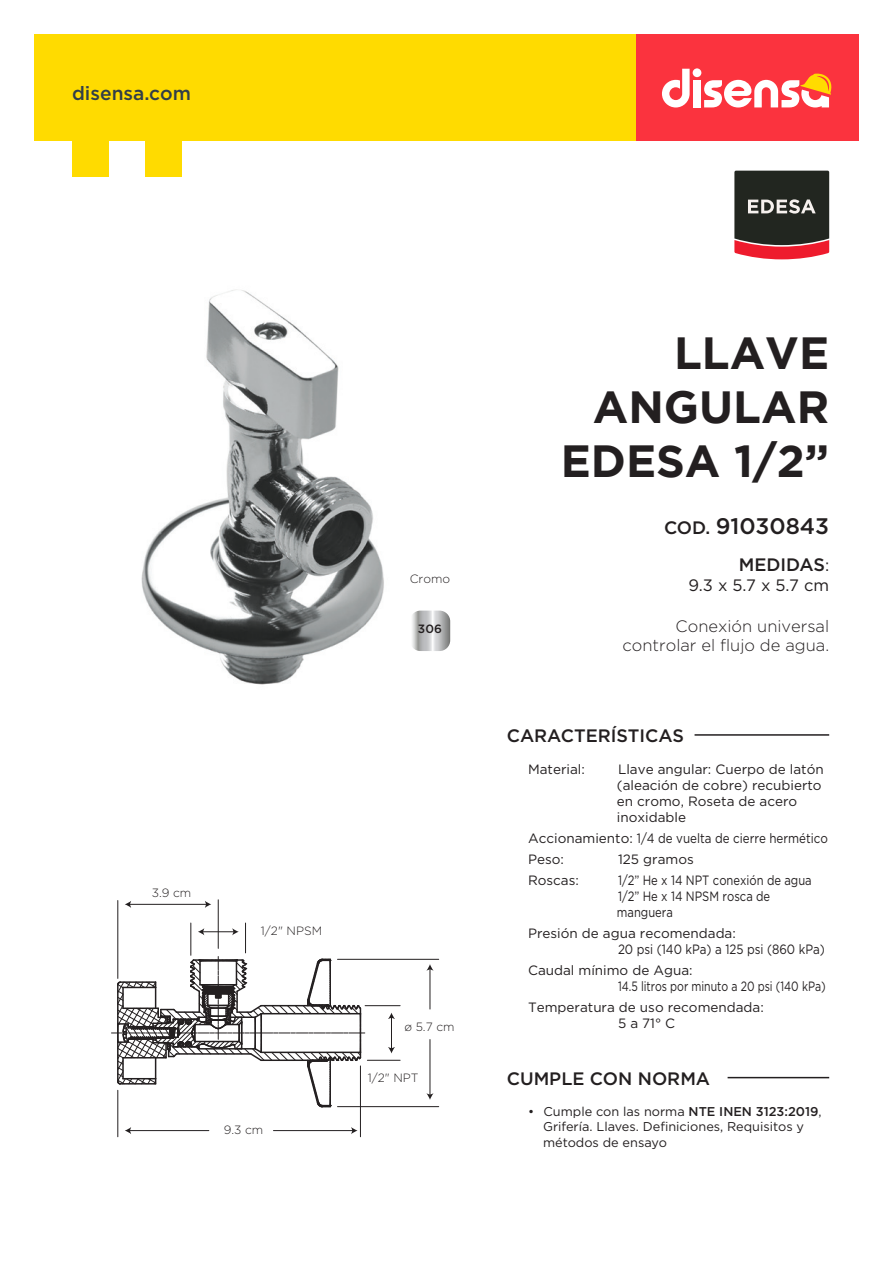
<style>
.page{position:relative;width:893px;height:1263px;background:#fff}
.page>*{position:absolute;margin:0;border:0;box-sizing:border-box;transform-origin:0 0}
.t1{font:700 45px/54px "Gotham";color:#231f20;text-align:right}
.t2{font:500 22.5px "Gotham";color:#231f20}
.t3{font:500 19.2px "Gotham";color:#313e48}
.t4{font:500 18px "Gotham";color:#231f20}
.t5{font:300 16.5px/19.8px "Gotham";color:#231f20;text-align:right}
.t6{font:16.5px "Gotham";color:#231f20}
.t7{font:13.5px/16.2px "Gotham";color:#231f20}
.t8{font:13.5px/16.2px "Gotham";color:#231f20;scale:.83 1}
.t9{font:12.75px/15.3px "Gotham";color:#231f20}
.t10{font:300 12px "Gotham";color:#231f20}
.t11{font:500 12px "Gotham";color:#231f20}
.s1{font-size:18px}
.s2{font-weight:400;font-size:16.5px}
.s3{font-weight:500}
</style>
<div class="page">
<div style="left:635px;top:34px;width:224px;height:106px;background:#fb333e"></div>
<div style="left:34px;top:34px;width:601px;height:106px;background:#ffdb00"></div>
<svg style="left:662px;top:69px;width:28px;height:38px"></svg>
<div style="left:693px;top:80px;width:8px;height:27px;background:#fff"></div>
<div style="left:693px;top:68px;width:8px;height:9px;background:#fff;border-radius:50%"></div>
<svg style="left:704px;top:73px;width:128px;height:34px"></svg>
<div style="left:72px;top:140px;width:37px;height:37px;background:#ffdb00"></div>
<div style="left:145px;top:140px;width:36px;height:37px;background:#ffdb00"></div>
<svg style="left:734px;top:171px;width:95px;height:88px;background:#553937"></svg>
<hr style="left:728px;top:1077px;width:101px;height:1px;background:#231f20">
<hr style="left:694px;top:734px;width:135px;height:2px;background:#231f20">
<img style="left:141px;top:289px;width:243px;height:396px">
<svg style="left:111px;top:956px;width:254px;height:152px"></svg>
<hr style="left:129px;top:1130px;width:80px;height:1px;background:#231f20">
<svg style="left:125px;top:1127px;width:6px;height:7px"></svg>
<hr style="left:273px;top:1130px;width:80px;height:1px;background:#231f20">
<svg style="left:351px;top:1127px;width:7px;height:7px"></svg>
<hr style="left:117px;top:1090px;width:1px;height:47px;background:#231f20">
<hr style="left:360px;top:1066px;width:1px;height:71px;background:#231f20">
<hr style="left:391px;top:1017px;width:1px;height:32px;background:#231f20">
<svg style="left:388px;top:1013px;width:7px;height:6px"></svg>
<svg style="left:388px;top:1047px;width:7px;height:6px"></svg>
<hr style="left:367px;top:1060px;width:33px;height:1px;background:#231f20">
<hr style="left:365px;top:1005px;width:35px;height:1px;background:#231f20">
<hr style="left:202px;top:931px;width:32px;height:1px;background:#231f20">
<svg style="left:198px;top:928px;width:6px;height:7px"></svg>
<svg style="left:232px;top:928px;width:7px;height:7px"></svg>
<hr style="left:245px;top:923px;width:1px;height:30px;background:#231f20">
<hr style="left:190px;top:923px;width:1px;height:32px;background:#231f20">
<hr style="left:430px;top:1039px;width:1px;height:56px;background:#231f20">
<svg style="left:426px;top:1093px;width:8px;height:7px"></svg>
<hr style="left:337px;top:1106px;width:102px;height:1px;background:#231f20">
<hr style="left:337px;top:959px;width:102px;height:1px;background:#231f20">
<hr style="left:129px;top:904px;width:78px;height:1px;background:#231f20">
<svg style="left:125px;top:901px;width:6px;height:7px"></svg>
<svg style="left:205px;top:901px;width:6px;height:7px"></svg>
<hr style="left:218px;top:900px;width:1px;height:48px;background:#231f20">
<hr style="left:117px;top:900px;width:1px;height:78px;background:#231f20">
<hr style="left:430px;top:969px;width:1px;height:40px;background:#231f20">
<svg style="left:427px;top:964px;width:6px;height:6px"></svg>
<svg style="left:412px;top:611px;width:38px;height:40px;background:#c0c1c1"></svg>
<h3 class="t3" style="left:72px;top:81px;width:120px">disensa.com</h3>
<p class="t10" style="left:410px;top:571px;width:42px">Cromo</p>
<p class="t11" style="left:418px;top:621px;width:25px">306</p>
<p class="t10" style="left:152px;top:885px;width:41px">3.9 cm</p>
<p class="t10" style="left:261px;top:923px;width:63px">1/2" NPSM</p>
<p class="t10" style="left:224px;top:1122px;width:41px">9.3 cm</p>
<p class="t10" style="left:404px;top:1019px;width:52px">ø 5.7 cm</p>
<p class="t10" style="left:368px;top:1070px;width:52px">1/2" NPT</p>
<h1 class="t1" style="left:561px;top:325px;width:270px">LLAVE<br>ANGULAR<br>EDESA 1/2”</h1>
<h2 class="t2" style="left:664px;top:512px;width:167px"><span class="s1">COD.</span> 91030843</h2>
<h3 class="t4" style="left:739px;top:553px;width:92px">MEDIDAS<span class="s2">:</span></h3>
<p class="t6" style="left:688px;top:574px;width:142px">9.3 x 5.7 x 5.7 cm</p>
<p class="t5" style="left:622px;top:615px;width:208px">Conexión universal controlar el flujo de agua.</p>
<h3 class="t4" style="left:507px;top:724px;width:179px">CARACTERÍSTICAS</h3>
<p class="t7" style="left:528px;top:761px;width:58px">Material:</p>
<p class="t7" style="left:617px;top:761px;width:208px">Llave angular: Cuerpo de latón (aleación de cobre) recubierto en cromo, Roseta de acero inoxidable</p>
<p class="t7" style="left:528px;top:828px;width:301px;line-height:20.7px">Accionamiento: 1/4 de vuelta de cierre hermético<br>Peso:</p>
<p class="t7" style="left:618px;top:851px;width:77px">125 gramos</p>
<p class="t7" style="left:528px;top:871px;width:52px">Roscas:</p>
<p class="t8" style="left:617px;top:871px;width:236px">1/2” He x 14 NPT conexión de agua<br>1/2” He x 14 NPSM rosca de manguera</p>
<p class="t7" style="left:618px;top:924px;width:208px;text-indent:-90px">Presión de agua recomendada:<br>20 psi (140 kPa) a 125 psi (860 kPa)</p>
<p class="t7" style="left:618px;top:961px;width:209px;text-indent:-90px">Caudal mínimo de Agua:<br>14.5 litros por minuto a 20 psi (140 kPa)</p>
<p class="t7" style="left:528px;top:998px;width:237px;text-align:center">Temperatura de uso recomendada:<br>5 a 71° C</p>
<h3 class="t4" style="left:507px;top:1066px;width:205px">CUMPLE CON NORMA</h3>
<p class="t9" style="left:543px;top:1103px;width:280px;text-indent:-15px">• Cumple con las norma <span class="s3">NTE INEN 3123:2019</span>,<br>Grifería. Llaves. Definiciones, Requisitos y métodos de ensayo</p>
</div>
